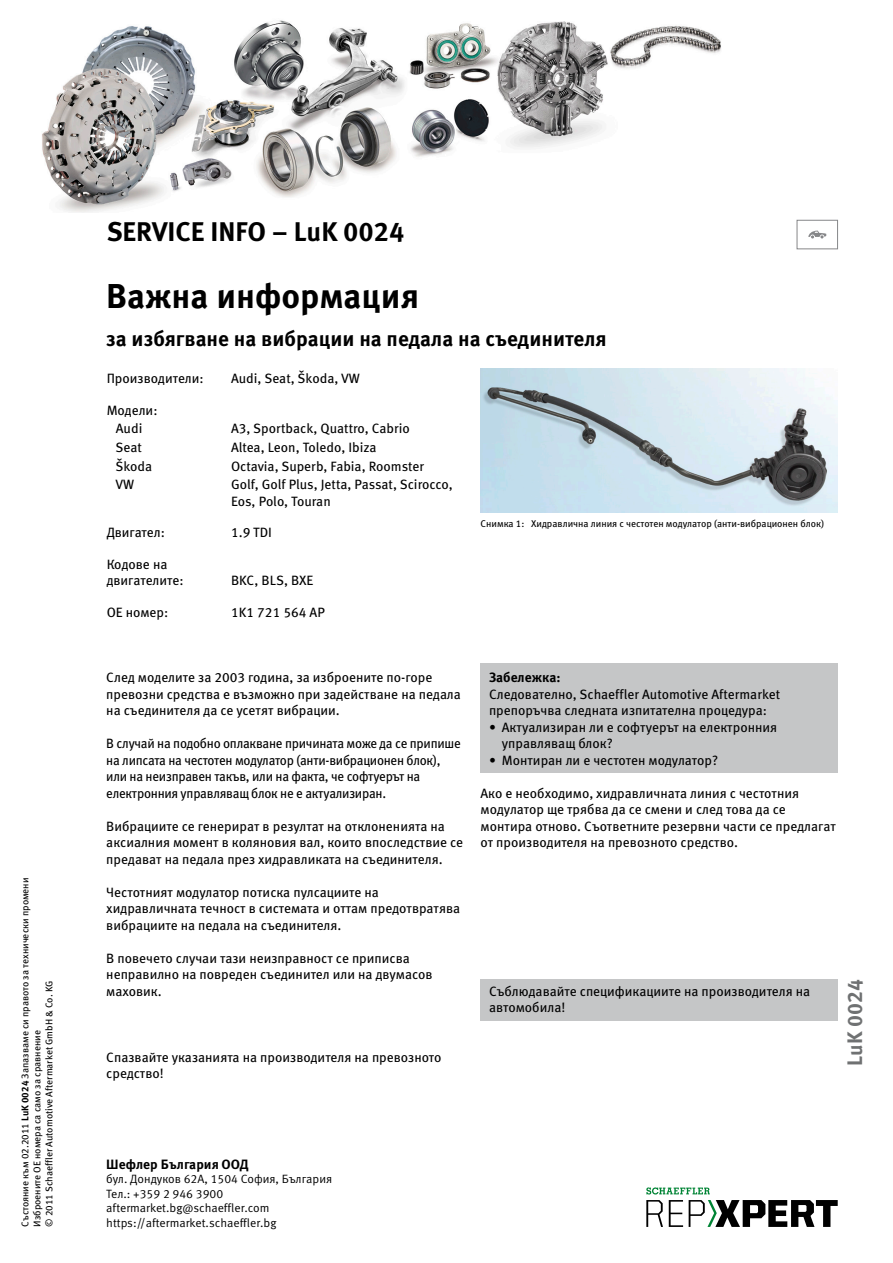
<style>
.page{position:relative;width:893px;height:1263px;background:#fff}
.page>*{position:absolute;margin:0;border:0;box-sizing:border-box;transform-origin:0 0}
.t1{font:700 34.5px "Meta Pro";color:#000}
.t2{font:700 27px "Meta Pro";color:#000}
.t3{font:700 21px "Meta Pro";color:#000}
.t4{font:700 21px "Meta Pro";color:#6f7172}
.t5{font:13.5px/16.5px "Meta Pro";color:#000}
.t6{font:13.5px/16.5px "Meta Pro";letter-spacing:-.02em;color:#000;scale:.96 1}
.t7{font:700 13.5px "Meta Pro";color:#000}
.t8{font:12px/14.4px "Meta Pro Norm";color:#000}
.t9{font:9.75px/12px "Meta Pro";color:#000}
.s1{font-weight:700}
</style>
<div class="page">
<div style="left:480px;top:663px;width:358px;height:110px;background:#c5c6c7"></div>
<img style="left:480px;top:369px;width:358px;height:144px">
<div style="left:480px;top:980px;width:358px;height:41px;background:#c5c6c7"></div>
<div style="left:797px;top:220px;width:41px;height:29px;border:1px solid #868789"></div>
<svg style="left:808px;top:231px;width:18px;height:7px"></svg>
<img style="left:42px;top:20px;width:679px;height:193px">
<svg style="left:646px;top:1200px;width:17px;height:27px"></svg>
<svg style="left:669px;top:1200px;width:14px;height:27px"></svg>
<svg style="left:689px;top:1200px;width:149px;height:27px"></svg>
<svg style="left:646px;top:1187px;width:64px;height:7px"></svg>
<p class="t9" style="left:19px;top:1227px;width:351px;rotate:-90deg">Състояние към 02.2011 <span class="s1">LuK 0024</span> Запазваме си правото за технически промени<br>Изброените ОЕ номера са само за сравнение<br>© 2011 Schaeffler Automotive Aftermarket GmbH &amp; Co. KG</p>
<h2 class="t2" style="left:107px;top:210px;width:299px">SERVICE INFO – LuK 0024</h2>
<h1 class="t1" style="left:106px;top:269px;width:314px">Важна информация</h1>
<h3 class="t3" style="left:106px;top:323px;width:501px">за избягване на вибрации на педала на съединителя</h3>
<p class="t5" style="left:107px;top:369px;width:99px">Производители:</p>
<p class="t5" style="left:231px;top:369px;width:130px">Audi, Seat, Škoda, VW</p>
<p class="t5" style="left:107px;top:400px;width:52px;line-height:18.8px;text-align:center">Модели:<br>Audi</p>
<p class="t5" style="left:231px;top:419px;width:180px">A3, Sportback, Quattro, Cabrio</p>
<p class="t5" style="left:116px;top:438px;width:28px">Seat</p>
<p class="t5" style="left:231px;top:438px;width:147px">Altea, Leon, Toledo, Ibiza</p>
<p class="t5" style="left:116px;top:457px;width:38px">Škoda</p>
<p class="t5" style="left:231px;top:457px;width:195px">Octavia, Superb, Fabia, Roomster</p>
<p class="t5" style="left:116px;top:475px;width:20px">VW</p>
<p class="t5" style="left:231px;top:475px;width:223px">Golf, Golf Plus, Jetta, Passat, Scirocco,<br>Eos, Polo, Touran</p>
<p class="t5" style="left:107px;top:523px;width:60px">Двигател:</p>
<p class="t5" style="left:231px;top:523px;width:43px">1.9 TDI</p>
<p class="t5" style="left:107px;top:555px;width:79px">Кодове на двигателите:</p>
<p class="t5" style="left:231px;top:571px;width:84px">BKC, BLS, BXE</p>
<p class="t5" style="left:107px;top:603px;width:63px">OE номер:</p>
<p class="t5" style="left:231px;top:603px;width:95px">1K1 721 564 AP</p>
<p class="t9" style="left:480px;top:517px;width:345px">Снимка 1: Хидравлична линия с честотен модулатор (анти-вибрационен блок)</p>
<p class="t5" style="left:106px;top:668px;width:356px">След моделите за 2003 година, за изброените по-горе превозни средства е възможно при задействане на педала на съединителя да се усетят вибрации.</p>
<p class="t6" style="left:106px;top:734px;width:371px">В случай на подобно оплакване причината може да се припише на липсата на честотен модулатор (анти-вибрационен блок), или на неизправен такъв, или на факта, че софтуерът на електронния управляващ блок не е актуализиран.</p>
<p class="t5" style="left:106px;top:817px;width:358px">Вибрациите се генерират в резултат на отклоненията на аксиалния момент в коляновия вал, които впоследствие се предават на педала през хидравликата на съединителя.</p>
<p class="t5" style="left:106px;top:883px;width:355px">Честотният модулатор потиска пулсациите на хидравличната течност в системата и оттам предотвратява вибрациите на педала на съединителя.</p>
<p class="t5" style="left:106px;top:949px;width:328px">В повечето случаи тази неизправност се приписва неправилно на повреден съединител или на двумасов маховик.</p>
<p class="t5" style="left:106px;top:1048px;width:337px">Спазвайте указанията на производителя на превозното средство!</p>
<p class="t7" style="left:489px;top:667px;width:73px">Забележка:</p>
<p class="t5" style="left:489px;top:685px;width:293px">Следователно, Schaeffler Automotive Aftermarket препоръчва следната изпитателна процедура:</p>
<p class="t5" style="left:502px;top:718px;width:277px;text-indent:-13px">• Актуализиран ли е софтуерът на електронния управляващ блок?</p>
<p class="t5" style="left:489px;top:751px;width:231px">• Монтиран ли е честотен модулатор?</p>
<p class="t5" style="left:480px;top:784px;width:357px">Ако е необходимо, хидравличната линия с честотния модулатор ще трябва да се смени и след това да се монтира отново. Съответните резервни части се предлагат от производителя на превозното средство.</p>
<p class="t5" style="left:489px;top:982px;width:323px">Съблюдавайте спецификациите на производителя на автомобила!</p>
<h3 class="t4" style="left:838px;top:1065px;width:88px;rotate:-90deg">LuK 0024</h3>
<p class="t7" style="left:106px;top:1154px;width:144px">Шефлер България ООД</p>
<p class="t8" style="left:106px;top:1171px;width:227px">бул. Дондуков 62А, 1504 София, България Тел.: +359 2 946 3900 aftermarket.bg@schaeffler.com https://aftermarket.schaeffler.bg</p>
</div>
